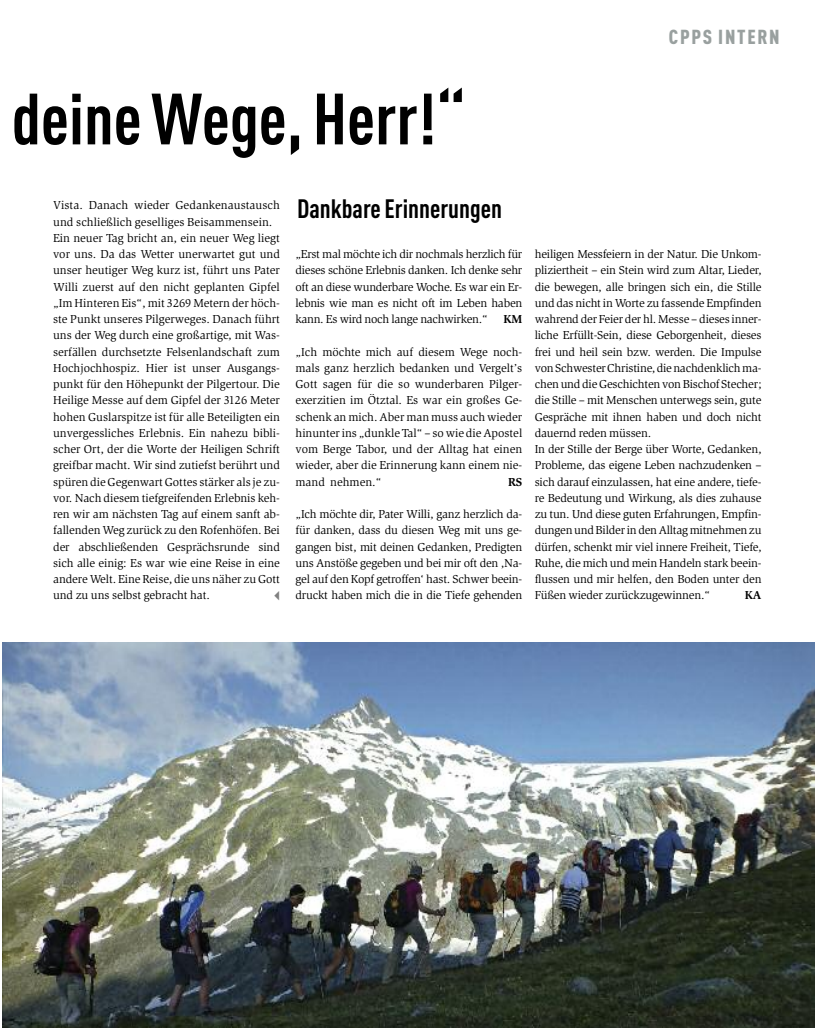
<style>
.page{position:relative;width:815px;height:1028px;background:#fff}
.page>*{position:absolute;margin:0;border:0;box-sizing:border-box;transform-origin:0 0}
.t1{font:700 71.25px "DIN Cond";color:#000}
.t2{font:700 26.25px "DIN Cond";color:#000}
.t3{font:900 20px "DIN Cond";letter-spacing:.085em;color:#99a09f}
.t4{font:11.88px/16.2px "Slimbach Std";letter-spacing:-.015em;color:#000;text-align:justify}
.t5{font:700 11.88px "Slimbach Std";color:#000}
</style>
<div class="page">
<img style="left:3px;top:642px;width:812px;height:386px">
<h3 class="t3" style="left:669px;top:24px;width:112px">CPPS INTERN</h3>
<h1 class="t1" style="left:12px;top:76px;width:456px">deineWege, Herr!“</h1>
<p class="t4" style="left:53px;top:198px;width:228px;text-align:left">Vista. Danach wieder Gedankenaustausch und schließlich geselliges Beisammensein.<br>Ein neuer Tag bricht an, ein neuer Weg liegt vor uns. Da das Wetter unerwartet gut und unser heutiger Weg kurz ist, führt uns Pater Willi zuerst auf den nicht geplanten Gipfel „Im Hinteren Eis“, mit 3269 Metern der höch&shy;ste Punkt unseres Pilgerweges. Danach führt uns der Weg durch eine großartige, mit Was&shy;serfällen durchsetzte Felsenlandschaft zum Hochjochhospiz. Hier ist unser Ausgangs&shy;punkt für den Höhepunkt der Pilgertour. Die Heilige Messe auf dem Gipfel der 3126 Meter hohen Guslarspitze ist für alle Beteiligten ein unvergessliches Erlebnis. Ein nahezu bibli&shy;scher Ort, der die Worte der Heiligen Schrift greifbar macht. Wir sind zutiefst berührt und spüren dieGegenwartGottes stärker als je zu&shy;vor. Nach diesem tiefgreifenden Erlebnis keh&shy;ren wir am nächsten Tag auf einem sanft ab&shy;fallenden Weg zurück zu den Rofenhöfen. Bei der abschließenden Gesprächsrunde sind sich alle einig: Es war wie eine Reise in eine andere Welt. Eine Reise, die uns näher zu Gott und zu uns selbst gebracht hat.</p>
<h2 class="t2" style="left:297px;top:193px;width:206px">DankbareErinnerungen</h2>
<p class="t4" style="left:296px;top:247px;width:228px">„Erst mal möchte ich dir nochmals herzlich für dieses schöne Erlebnis danken. Ich denke sehr oft an diese wunderbare Woche. Es war ein Er&shy;lebnis wie man es nicht oft im Leben haben kann. Es wird noch lange nachwirken.“</p>
<p class="t5" style="left:503px;top:314px;width:20px">KM</p>
<p class="t4" style="left:296px;top:344px;width:228px">„Ich möchte mich auf diesem Wege noch&shy;mals ganz herzlich bedanken und Vergelt’s Gott sagen für die so wunderbaren Pilger&shy;exerzitien im Ötztal. Es war ein großes Ge&shy;schenk an mich. Aber man muss auch wieder hinunterins „dunkle Tal“ – sowie dieApostel vom Berge Tabor, und der Alltag hat einen wieder, aber die Erinnerung kann einem nie&shy;mand nehmen.“</p>
<p class="t5" style="left:508px;top:477px;width:16px">RS</p>
<p class="t4" style="left:296px;top:507px;width:228px">„Ich möchte dir, Pater Willi, ganz herzlich da&shy;für danken, dass du diesen Weg mit uns ge&shy;gangen bist, mit deinen Gedanken, Predigten uns Anstöße gegeben und bei mir oft den ,Na&shy;gel auf den Kopf getroffen‘ hast. Schwer beein&shy;druckt haben mich die in die Tiefe gehenden</p>
<p class="t4" style="left:535px;top:247px;width:228px;text-align:left">heiligen Messfeiern in der Natur. Die Unkom&shy;pliziertheit – ein Stein wird zum Altar, Lieder, die bewegen, alle bringen sich ein, die Stille und das nicht in Worte zu fassende Empfinden wahrend der Feier der hl. Messe – dieses inner&shy;liche Erfüllt-Sein, diese Geborgenheit, dieses frei und heil sein bzw. werden. Die Impulse vonSchwesterChristine,dienachdenklichma&shy;chen und die Geschichten von Bischof Stecher; die Stille – mit Menschen unterwegs sein, gute Gespräche mit ihnen haben und doch nicht dauernd reden müssen.<br>In der Stille der Berge über Worte, Gedanken, Probleme, das eigene Leben nachzudenken – sich darauf einzulassen, hat eine andere, tiefe&shy;re Bedeutung und Wirkung, als dies zuhause zu tun. Und diese guten Erfahrungen, Empfin&shy;dungenundBilderindenAlltagmitnehmenzu dürfen, schenkt mir viel innere Freiheit, Tiefe, Ruhe, die mich und mein Handeln stark beein&shy;flussen und mir helfen, den Boden unter den Füßen wieder zurückzugewinnen.“</p>
<p class="t5" style="left:745px;top:591px;width:18px">KA</p>
</div>
